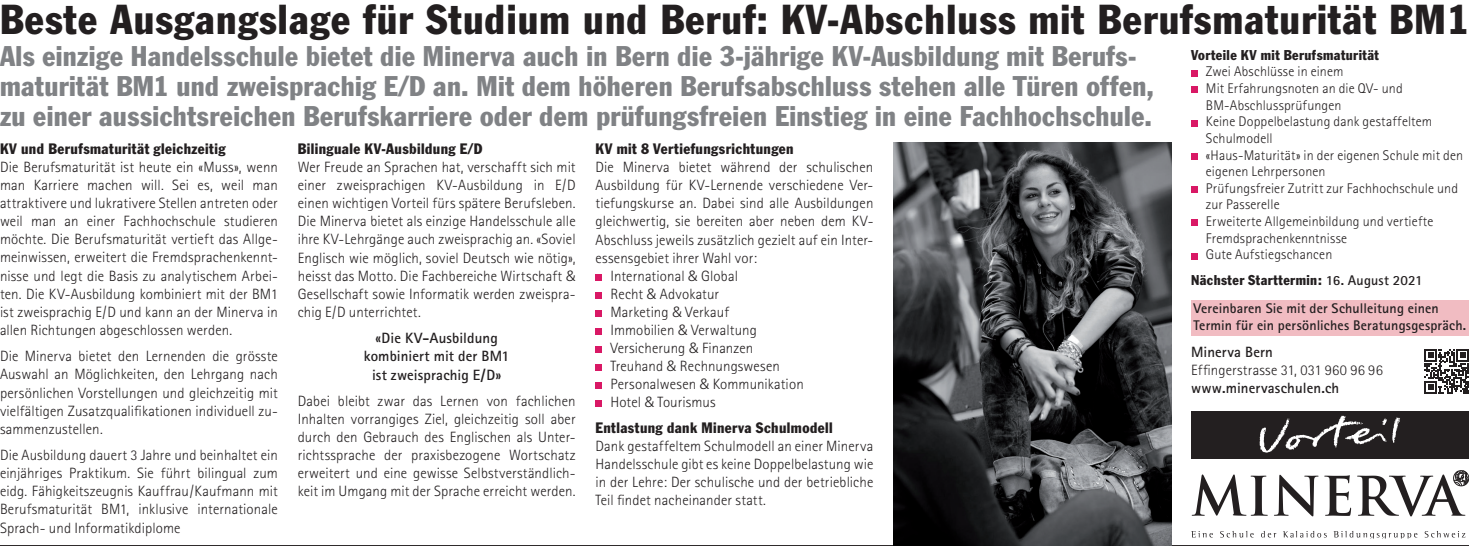
<style>
.page{position:relative;width:1469px;height:546px;background:#fff}
.page>*{position:absolute;margin:0;border:0;box-sizing:border-box;transform-origin:0 0}
.t1{font:condensed 41.12px "Franklin Gothic";letter-spacing:.03em;color:#231f20}
.t2{font:condensed 28px/29.8px "Franklin Gothic";letter-spacing:.015em;color:#808285}
.t3{font:300 14.88px/18px "Rotis Sans Serif";letter-spacing:.01em;color:#231f20;text-align:justify}
.t4{font:condensed 14.88px "Franklin Gothic";letter-spacing:.03em;color:#231f20}
.t5{font:700 14.88px/18px "Rotis Sans Serif";letter-spacing:.005em;color:#231f20;text-align:center}
.t6{font:300 14px/16.6px "Rotis Sans Serif";letter-spacing:.01em;color:#231f20}
.t7{font:700 14px/16.6px "Rotis Sans Serif";letter-spacing:.01em;color:#231f20}
.t8{font:condensed 14px "Franklin Gothic";letter-spacing:.03em;color:#231f20}
.s1{font-family:"Rotis Sans Serif";font-weight:700;font-stretch:normal}
.s2{font-family:"Frutiger"}
</style>
<div class="page">
<svg style="left:1192px;top:474px;width:75px;height:41px"></svg>
<svg style="left:1274px;top:474px;width:44px;height:42px"></svg>
<svg style="left:1324px;top:475px;width:27px;height:41px"></svg>
<svg style="left:1357px;top:470px;width:111px;height:46px"></svg>
<svg style="left:1191px;top:531px;width:21px;height:6px"></svg>
<svg style="left:1220px;top:531px;width:33px;height:6px"></svg>
<svg style="left:1261px;top:531px;width:15px;height:6px"></svg>
<svg style="left:1283px;top:531px;width:43px;height:6px"></svg>
<svg style="left:1333px;top:531px;width:84px;height:7px"></svg>
<svg style="left:1424px;top:531px;width:41px;height:6px"></svg>
<div style="left:1191px;top:411px;width:277px;height:47px;background:#231f20"></div>
<svg style="left:1392px;top:417px;width:7px;height:26px"></svg>
<svg style="left:1259px;top:415px;width:127px;height:37px"></svg>
<svg style="left:1191px;top:70px;width:6px;height:6px"></svg>
<svg style="left:1191px;top:87px;width:6px;height:6px"></svg>
<svg style="left:1191px;top:120px;width:6px;height:6px"></svg>
<svg style="left:1191px;top:153px;width:6px;height:6px"></svg>
<div style="left:1191px;top:186px;width:6px;height:7px;background:#d91865"></div>
<svg style="left:1191px;top:220px;width:6px;height:6px"></svg>
<svg style="left:1191px;top:253px;width:6px;height:6px"></svg>
<div style="left:595px;top:274px;width:7px;height:6px;background:#d91865"></div>
<div style="left:595px;top:292px;width:7px;height:6px;background:#d91865"></div>
<div style="left:595px;top:310px;width:7px;height:6px;background:#d91865"></div>
<div style="left:595px;top:328px;width:7px;height:6px;background:#d91865"></div>
<div style="left:595px;top:346px;width:7px;height:6px;background:#d91865"></div>
<div style="left:595px;top:364px;width:7px;height:6px;background:#d91865"></div>
<div style="left:595px;top:382px;width:7px;height:7px;background:#d91865"></div>
<div style="left:595px;top:400px;width:7px;height:7px;background:#d91865"></div>
<hr style="left:0;top:545px;width:1468px;height:1px;background:#231f20">
<div style="left:1191px;top:300px;width:277px;height:35px;background:#f1bcc2"></div>
<img style="left:893px;top:142px;width:278px;height:403px">
<svg style="left:1424px;top:349px;width:44px;height:44px"></svg>
<h1 class="t1" style="left:0;top:-6px;width:1470px">Beste Ausgangslage für Studium und Beruf: KV-Abschluss mit Berufsmaturität BM1</h1>
<p class="t2" style="left:0;top:41px;width:1155px">Als einzige Handelsschule bietet die Minerva auch in Bern die 3-jährige KV-Ausbildung mit Berufs&shy;maturität BM1 und zweisprachig E/D an. Mit dem höheren Berufsabschluss stehen alle Türen offen, zu einer aussichtsreichen Berufskarriere oder dem prüfungsfreien Einstieg in eine Fachhochschule.</p>
<p class="t8" style="left:1191px;top:46px;width:189px">Vorteile KV mit Berufsmaturität</p>
<p class="t6" style="left:1205px;top:63px;width:259px">Zwei Abschlüsse in einem<br>Mit Erfahrungsnoten an die QV- und<br>BM-Abschlussprüfungen<br>Keine Doppelbelastung dank gestaffeltem<br>Schulmodell<br>«Haus-Maturität» in der eigenen Schule mit den eigenen Lehrpersonen<br>Prüfungsfreier Zutritt zur Fachhochschule und zur Passerelle<br>Erweiterte Allgemeinbildung und vertiefte<br>Fremdsprachenkenntnisse<br>Gute Aufstiegschancen</p>
<p class="t8" style="left:1191px;top:271px;width:233px">Nächster Starttermin: <span class="s1">16. August 2021</span></p>
<p class="t4" style="left:0;top:140px;width:227px">KV und Berufsmaturität gleichzeitig</p>
<p class="t3" style="left:0;top:158px;width:279px">Die Berufsmaturität ist heute ein «Muss», wenn man Karriere machen will. Sei es, weil man attraktivere und lukrativere Stellen antreten oder weil man an einer Fachhochschule studieren möchte. Die Berufsmaturität vertieft das Allge&shy;meinwissen, erweitert die Fremdsprachenkennt&shy;nisse und legt die Basis zu analytischem Arbei&shy;ten. Die KV-Ausbildung kombiniert mit der BM1 ist zweisprachig E/D und kann an der Minerva in allen Richtungen abgeschlossen werden.</p>
<p class="t3" style="left:0;top:347px;width:279px">Die Minerva bietet den Lernenden die grösste Auswahl an Möglichkeiten, den Lehrgang nach persönlichen Vorstellungen und gleichzeitig mit vielfältigen Zusatzqualifikationen individuell zu&shy;sammenzustellen.</p>
<p class="t3" style="left:0;top:446px;width:279px">Die Ausbildung dauert 3 Jahre und beinhaltet ein einjähriges Praktikum. Sie führt bilingual zum eidg. Fähigkeitszeugnis Kauffrau/Kaufmann mit Berufsmaturität BM1, inklusive internationale Sprach- und Informatikdiplome</p>
<p class="t4" style="left:298px;top:140px;width:186px">Bilinguale KV-Ausbildung E/D</p>
<p class="t3" style="left:298px;top:158px;width:279px">Wer Freude an Sprachen hat, verschafft sich mit einer zweisprachigen KV-Ausbildung in E/D einen wichtigen Vorteil fürs spätere Berufsleben.<br>Die Minerva bietet als einzige Handelsschule alle ihre KV-Lehrgänge auch zweisprachig an. «Soviel Englisch wie möglich, soviel Deutsch wie nötig», heisst das Motto. Die Fachbereiche Wirtschaft <span class="s2">&amp; </span>Gesellschaft sowie Informatik werden zweispra&shy;chig E/D unterrichtet.</p>
<p class="t5" style="left:364px;top:329px;width:147px">«Die KV-Ausbildung kombiniert mit der BM1 ist zweisprachig E/D»</p>
<p class="t3" style="left:298px;top:392px;width:279px">Dabei bleibt zwar das Lernen von fachlichen Inhalten vorrangiges Ziel, gleichzeitig soll aber durch den Gebrauch des Englischen als Unter&shy;richtssprache der praxisbezogene Wortschatz erweitert und eine gewisse Selbstverständlich&shy;keit im Umgang mit der Sprache erreicht werden.</p>
<p class="t4" style="left:595px;top:140px;width:200px">KV mit 8 Vertiefungsrichtungen</p>
<p class="t3" style="left:595px;top:158px;width:279px">Die Minerva bietet während der schulischen</p>
<p class="t3" style="left:595px;top:176px;width:279px">Ausbildung für KV-Lernende verschiedene Ver-</p>
<p class="t3" style="left:595px;top:194px;width:279px">tiefungskurse an. Dabei sind alle Ausbildungen</p>
<p class="t3" style="left:595px;top:212px;width:279px">gleichwertig, sie bereiten aber neben dem KV-</p>
<p class="t3" style="left:595px;top:230px;width:279px">Abschluss jeweils zusätzlich gezielt auf ein Inter-</p>
<p class="t3" style="left:595px;top:248px;width:163px">essensgebiet ihrer Wahl vor:</p>
<p class="t3" style="left:610px;top:266px;width:129px">International <span class="s2">&amp;</span> Global</p>
<p class="t3" style="left:610px;top:284px;width:110px">Recht <span class="s2">&amp;</span> Advokatur</p>
<p class="t3" style="left:610px;top:302px;width:120px">Marketing <span class="s2">&amp;</span> Verkauf</p>
<p class="t3" style="left:610px;top:320px;width:148px">Immobilien <span class="s2">&amp;</span> Verwaltung</p>
<p class="t3" style="left:610px;top:338px;width:144px">Versicherung <span class="s2">&amp;</span> Finanzen</p>
<p class="t3" style="left:610px;top:356px;width:171px">Treuhand <span class="s2">&amp;</span> Rechnungswesen</p>
<p class="t3" style="left:610px;top:374px;width:195px">Personalwesen <span class="s2">&amp;</span> Kommunikation</p>
<p class="t3" style="left:610px;top:393px;width:107px">Hotel <span class="s2">&amp;</span> Tourismus</p>
<p class="t4" style="left:595px;top:418px;width:239px">Entlastung dank Minerva Schulmodell</p>
<p class="t3" style="left:595px;top:437px;width:279px">Dank gestaffeltem Schulmodell an einer Minerva Handelsschule gibt es keine Doppelbelastung wie in der Lehre: Der schulische und der betriebliche Teil findet nacheinander statt.</p>
<p class="t7" style="left:1193px;top:300px;width:274px">Vereinbaren Sie mit der Schulleitung einen<br>Termin für ein persönliches Beratungsgespräch.</p>
<p class="t5" style="left:1191px;top:342px;width:83px">Minerva Bern</p>
<p class="t3" style="left:1191px;top:361px;width:193px">Effingerstrasse 31, 031 960 96 96</p>
<p class="t5" style="left:1191px;top:379px;width:150px">www.minervaschulen.ch</p>
</div>
